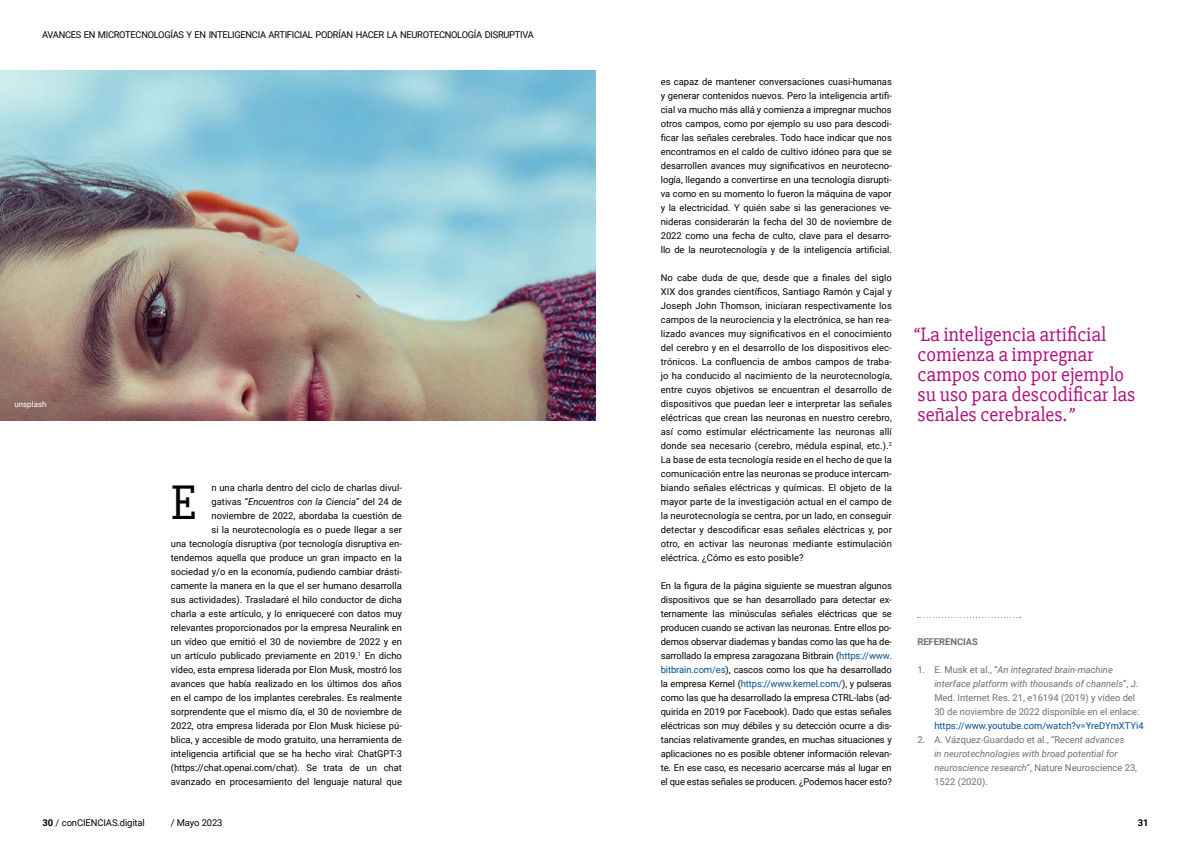
<style>
.page{position:relative;width:1191px;height:842px;background:#fff}
.page>*{position:absolute;margin:0;border:0;box-sizing:border-box;transform-origin:0 0}
.t1{font:49.8px "Slabo 27 px";color:#000}
.t2{font:20px/20px "Slabo 27 px";color:#b11280}
.t3{font:9.4px/14px "Roboto";color:#000;text-align:justify}
.t4{font:9.4px/14px "Roboto";color:#706f6f}
.t5{font:italic 9.4px/14px "Roboto";color:#706f6f}
.t6{font:9.4px "Roboto";letter-spacing:-.03em;color:#000}
.t7{font:700 9.4px "Roboto";color:#706f6f}
.t8{font:700 9.4px "Roboto";color:#000}
.t9{font:8px "Roboto";color:#fff}
.s1{font-style:italic}
.s2{color:#005092}
.s3{font-style:normal}
.s4{font-weight:700}
</style>
<div class="page">
<svg style="left:918px;top:617px;width:102px;height:1px"></svg>
<img style="left:0;top:71px;width:595px;height:350px">
<p class="t6" style="left:42px;top:28px;width:493px">AVANCES EN MICROTECNOLOGÍAS Y EN INTELIGENCIA ARTIFICIAL PODRÍAN HACER LA NEUROTECNOLOGÍA DISRUPTIVA</p>
<p class="t9" style="left:14px;top:398px;width:34px">unsplash</p>
<p class="t3" style="left:171px;top:480px;width:233px;text-align:right">n una charla dentro del ciclo de charlas divul-<br>gativas “<span class="s1">Encuentros con la Ciencia</span>” del 24 de noviembre de 2022, abordaba la cuestión de<br>si la neurotecnología es o puede llegar a ser<br>una tecnología disruptiva (por tecnología disruptiva en&shy;tendemos aquella que produce un gran impacto en la sociedad y/o en la economía, pudiendo cambiar drásti&shy;camente la manera en la que el ser humano desarrolla sus actividades). Trasladaré el hilo conductor de dicha charla a este artículo, y lo enriqueceré con datos muy relevantes proporcionados por la empresa Neuralink en un vídeo que emitió el 30 de noviembre de 2022 y en un artículo publicado previamente en 2019.<sup>1</sup> En dicho vídeo, esta empresa liderada por Elon Musk, mostró los avances que había realizado en los últimos dos años en el campo de los implantes cerebrales. Es realmente sorprendente que el mismo día, el 30 de noviembre de 2022, otra empresa liderada por Elon Musk hiciese pú&shy;blica, y accesible de modo gratuito, una herramienta de inteligencia artificial que se ha hecho viral: ChatGPT-3 (https://chat.openai.com/chat). Se trata de un chat avanzado en procesamiento del lenguaje natural que</p>
<p class="t1" style="left:171px;top:473px;width:27px">E</p>
<p class="t3" style="left:660px;top:74px;width:233px">es capaz de mantener conversaciones cuasi-humanas y generar contenidos nuevos. Pero la inteligencia artifi&shy;cial va mucho más allá y comienza a impregnar muchos otros campos, como por ejemplo su uso para descodi&shy;ficar las señales cerebrales. Todo hace indicar que nos encontramos en el caldo de cultivo idóneo para que se desarrollen avances muy significativos en neurotecno&shy;logía, llegando a convertirse en una tecnología disrupti&shy;va como en su momento lo fueron la máquina de vapor y la electricidad. Y quién sabe si las generaciones ve&shy;nideras considerarán la fecha del 30 de noviembre de 2022 como una fecha de culto, clave para el desarro&shy;llo de la neurotecnología y de la inteligencia artificial.</p>
<p class="t3" style="left:660px;top:270px;width:233px">No cabe duda de que, desde que a finales del siglo XIX dos grandes científicos, Santiago Ramón y Cajal y Joseph John Thomson, iniciaran respectivamente los campos de la neurociencia y la electrónica, se han rea&shy;lizado avances muy significativos en el conocimiento del cerebro y en el desarrollo de los dispositivos elec&shy;trónicos. La confluencia de ambos campos de traba&shy;jo ha conducido al nacimiento de la neurotecnología, entre cuyos objetivos se encuentran el desarrollo de dispositivos que puedan leer e interpretar las señales eléctricas que crean las neuronas en nuestro cerebro, así como estimular eléctricamente las neuronas allí donde sea necesario (cerebro, médula espinal, etc.).<sup>2<br></sup>La base de esta tecnología reside en el hecho de que la comunicación entre las neuronas se produce intercam&shy;biando señales eléctricas y químicas. El objeto de la mayor parte de la investigación actual en el campo de la neurotecnología se centra, por un lado, en conseguir detectar y descodificar esas señales eléctricas y, por otro, en activar las neuronas mediante estimulación eléctrica. ¿Cómo es esto posible?</p>
<p class="t3" style="left:660px;top:578px;width:233px">En la figura de la página siguiente se muestran algunos dispositivos que se han desarrollado para detectar ex&shy;ternamente las minúsculas señales eléctricas que se producen cuando se activan las neuronas. Entre ellos po&shy;demos observar diademas y bandas como las que ha de&shy;sarrollado la empresa zaragozana Bitbrain (<span class="s2">https://www. bitbrain.com/es</span>), cascos como los que ha desarrollado la empresa Kernel (<span class="s2">https://www.kernel.com/</span>), y pulseras como las que ha desarrollado la empresa CTRL-labs (ad&shy;quirida en 2019 por Facebook). Dado que estas señales eléctricas son muy débiles y su detección ocurre a dis&shy;tancias relativamente grandes, en muchas situaciones y aplicaciones no es posible obtener información relevan&shy;te. En ese caso, es necesario acercarse más al lugar en el que estas señales se producen. ¿Podemos hacer esto?</p>
<p class="t2" style="left:913px;top:324px;width:223px">“La inteligencia artificial comienza a impregnar campos como por ejemplo su uso para descodificar las señales cerebrales.<span class="s1">”</span></p>
<p class="t7" style="left:917px;top:635px;width:62px">REFERENCIAS</p>
<p class="t4" style="left:934px;top:662px;width:211px;text-indent:-17px">1. E. Musk et al., “<span class="s1">An integrated brain-machine interface platform with thousands of channels</span>”, J.<br>Med. Internet Res. 21, e16194 (2019) y vídeo del 30 de noviembre de 2022 disponible en el enlace: <span class="s2">https://www.youtube.com/watch?v=YreDYmXTYi4</span></p>
<p class="t5" style="left:934px;top:732px;width:204px;text-indent:-17px"><span class="s3">2. A. Vázquez-Guardado et al., “R</span>ecent advances<br>in neurotechnologies with broad potential for neuroscience research<span class="s3">”, Nature Neuroscience 23, 1522 (2020).</span></p>
<p class="t3" style="left:43px;top:816px;width:104px"><span class="s4">30</span> / conCIENCIAS.digital</p>
<p class="t3" style="left:171px;top:816px;width:53px">/ Mayo 2023</p>
<p class="t8" style="left:1137px;top:816px;width:12px">31</p>
</div>
